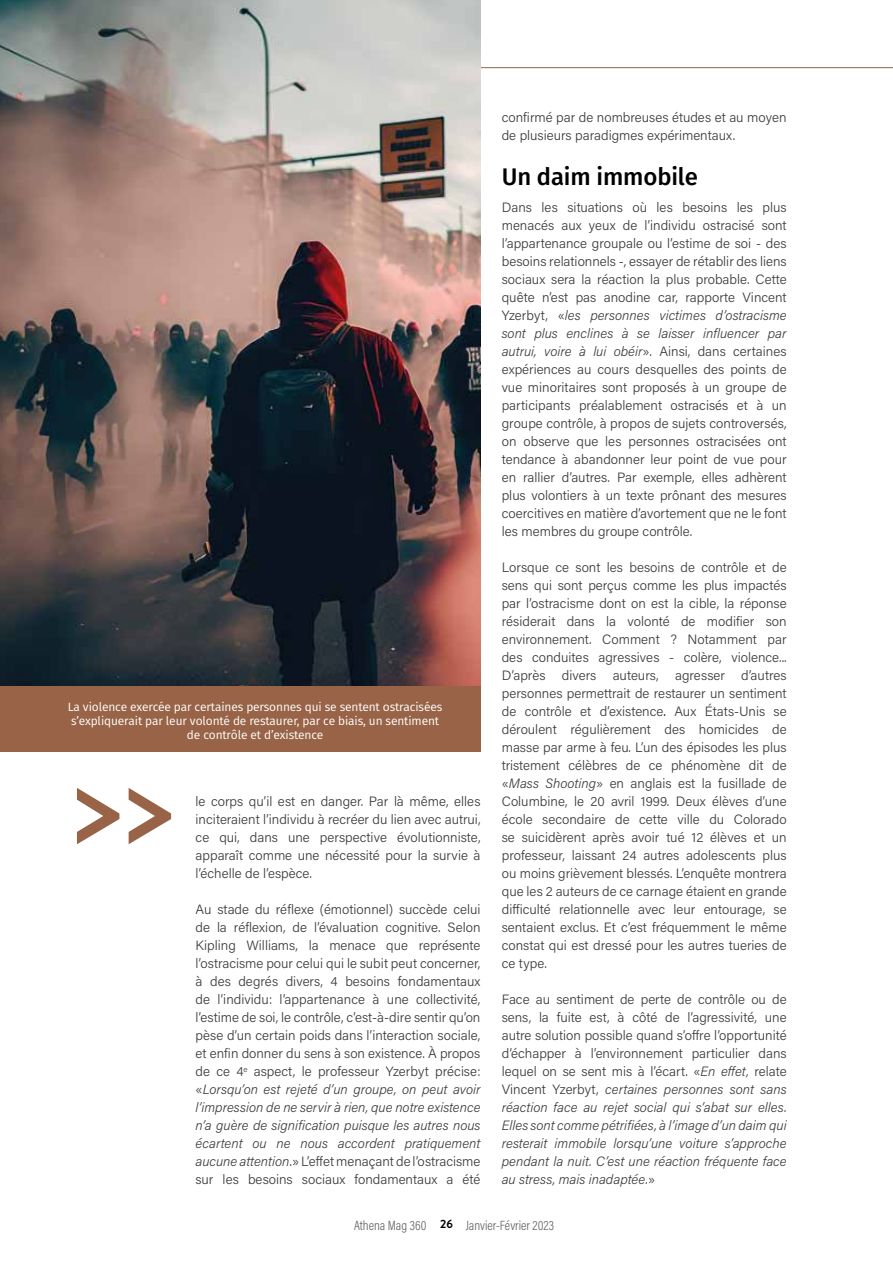
<style>
.page{position:relative;width:893px;height:1263px;background:#fff}
.page>*{position:absolute;margin:0;border:0;box-sizing:border-box;transform-origin:0 0}
.t1{font:100.95px "Raleway X";color:#986346}
.t2{font:500 24px "Fira Sans";letter-spacing:-.005em;color:#000}
.t3{font:300 13.5px/18px "Acumin Pro";color:#3c3c3b;text-align:justify}
.t4{font:italic 300 13.5px/18px "Acumin Pro";color:#3c3c3b;text-align:justify}
.t5{font:300 13.5px "Acumin Pro Cond";color:#646363}
.t6{font:12px/14.4px "Fira Sans";letter-spacing:-.01em;color:#fff;text-align:center}
.s1{font-style:italic}
.s2{color:#000}
.s3{font-style:normal}
.s4{font-family:"Brandon Grotesque";font-weight:700;font-size:12px;color:#000}
</style>
<div class="page">
<hr style="left:43px;top:67px;width:850px;height:1px;background:#986346">
<img style="left:0;top:0;width:480px;height:686px">
<div style="left:0;top:686px;width:480px;height:66px;background:#986346"></div>
<p class="t3" style="left:502px;top:108px;width:286px">confirmé par de nombreuses études et au moyen de plusieurs paradigmes expérimentaux.</p>
<h2 class="t2" style="left:502px;top:158px;width:198px">Un daim immobile</h2>
<p class="t3" style="left:502px;top:198px;width:286px">Dans les situations où les besoins les plus menacés aux yeux de l’individu ostracisé sont l’appartenance groupale ou l’estime de soi - des besoins relationnels -, essayer de rétablir des liens sociaux sera la réaction la plus probable. Cette quête n’est pas anodine car, rapporte Vincent Yzerbyt, «<span class="s1">les personnes victimes d’ostracisme sont plus enclines à se laisser influencer par autrui, voire à lui obéir</span>». Ainsi, dans certaines expériences au cours desquelles des points de vue minoritaires sont proposés à un groupe de participants préalablement ostracisés et à un groupe contrôle, à propos de sujets controversés, on observe que les personnes ostracisées ont tendance à abandonner leur point de vue pour en rallier d’autres. Par exemple, elles adhèrent plus volontiers à un texte prônant des mesures coercitives en matière d’avortement que ne le font les membres du groupe contrôle.</p>
<p class="t3" style="left:502px;top:558px;width:286px">Lorsque ce sont les besoins de contrôle et de sens qui sont perçus comme les plus impactés par l’ostracisme dont on est la cible, la réponse résiderait dans la volonté de modifier son environnement. Comment ? Notamment par des conduites agressives - colère, violence...<br>D’après divers auteurs, agresser d’autres personnes permettrait de restaurer un sentiment de contrôle et d’existence<span class="s2">.</span> Aux États-Unis se déroulent régulièrement des homicides de masse par arme à feu. L’un des épisodes les plus tristement célèbres de ce phénomène dit de «<span class="s1">Mass Shooting</span>» en anglais est la fusillade de Columbine, le 20 avril 1999. Deux élèves d’une école secondaire de cette ville du Colorado se suicidèrent après avoir tué 12 élèves et un professeur, laissant 24 autres adolescents plus ou moins grièvement blessés. L’enquête montrera que les 2 auteurs de ce carnage étaient en grande difficulté relationnelle avec leur entourage, se sentaient exclus. Et c’est fréquemment le même constat qui est dressé pour les autres tueries de ce type.</p>
<p class="t4" style="left:502px;top:990px;width:286px"><span class="s3">Face au sentiment de perte de contrôle ou de sens, la fuite est, à côté de l’agressivité, une autre solution possible quand s’offre l’opportunité d’échapper à l’environnement particulier dans lequel on se sent mis à l’écart. «</span>En effet, <span class="s3">relate Vincent Yzerbyt,</span> certaines personnes sont sans réaction face au rejet social qui s’abat sur elles.<br>Elles sont comme pétrifiées, à l’image d’un daim qui resterait immobile lorsqu’une voiture s’approche pendant la nuit. C’est une réaction fréquente face au stress, mais inadaptée.<span class="s3">»</span></p>
<p class="t5" style="left:354px;top:1216px;width:201px">Athena Mag 360 <span class="s4">26</span> Janvier-Février 2023</p>
<p class="t6" style="left:68px;top:699px;width:376px">La violence exercée par certaines personnes qui se sentent ostracisées s’expliquerait par leur volonté de restaurer, par ce biais, un sentiment de contrôle et d’existence</p>
<h1 class="t1" style="left:71px;top:748px;width:105px">&gt;&gt;</h1>
<p class="t3" style="left:196px;top:792px;width:286px">le corps qu’il est en danger. Par là même, elles inciteraient l’individu à recréer du lien avec autrui, ce qui, dans une perspective évolutionniste, apparaît comme une nécessité pour la survie à l’échelle de l’espèce.</p>
<p class="t3" style="left:196px;top:900px;width:286px">Au stade du réflexe (émotionnel) succède celui de la réflexion, de l’évaluation cognitive. Selon Kipling Williams, la menace que représente l’ostracisme pour celui qui le subit peut concerner, à des degrés divers, 4 besoins fondamentaux de l’individu: l’appartenance à une collectivité, l’estime de soi, le contrôle, c’est-à‑dire sentir qu’on pèse d’un certain poids dans l’interaction sociale, et enfin donner du sens à son existence. À propos de ce 4<sup>e</sup> aspect, le professeur Yzerbyt précise: «<span class="s1">Lorsqu’on est rejeté d’un groupe, on peut avoir l’impression de ne servir à rien, que notre existence n’a guère de signification puisque les autres nous écartent ou ne nous accordent pratiquement aucune attention</span>.» L’effet menaçant de l’ostracisme sur les besoins sociaux fondamentaux a été</p>
</div>
